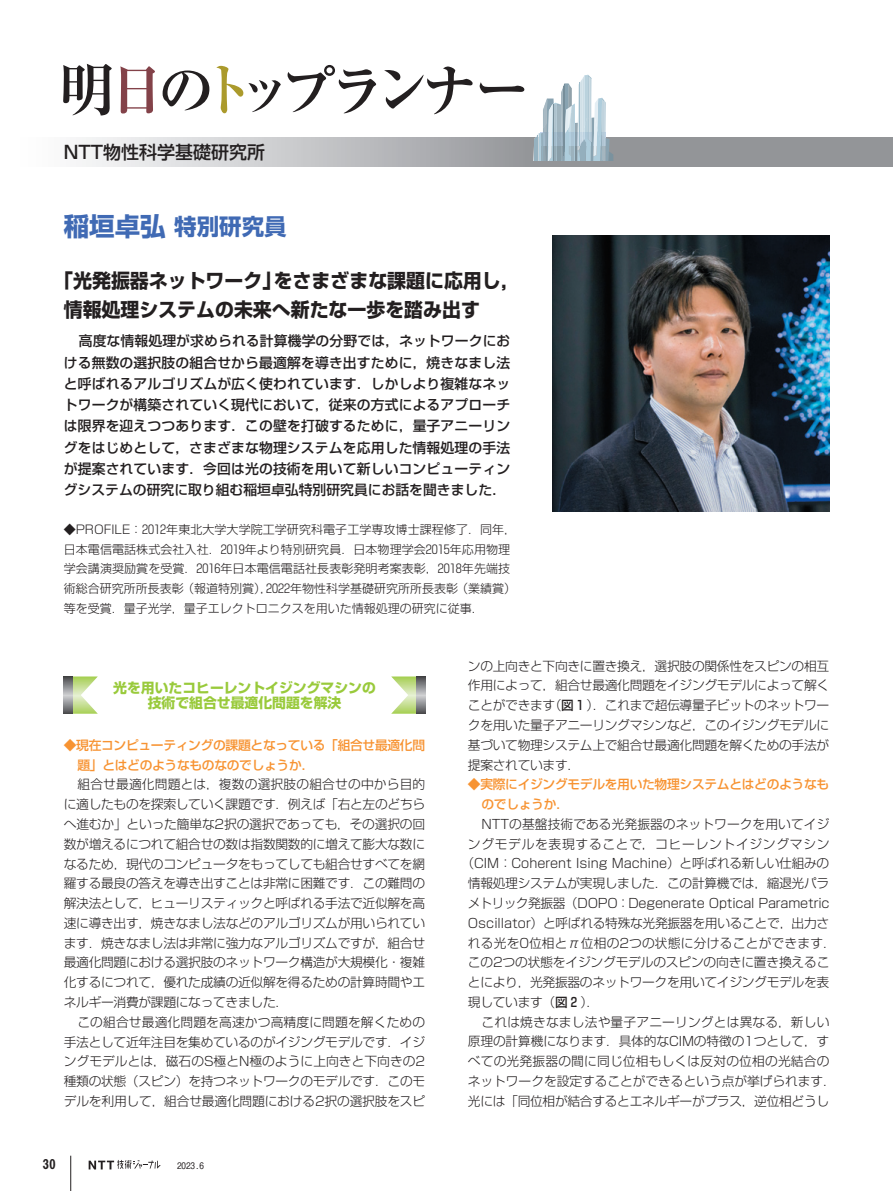
<style>
.page{position:relative;width:893px;height:1191px;background:#fff}
.page>*{position:absolute;margin:0;border:0;box-sizing:border-box;transform-origin:0 0}
.t1{font:700 22.5px "Shin Go Pr 6";color:#406ab4}
.t2{font:700 19.5px/28.5px "Shin Go Pr 6";color:#231f20}
.t3{font:500 18px "Shin Go Pro";color:#231f20}
.t4{font:500 13.8px/21.3px "Shin Go Pr 6";color:#231f20;text-align:justify}
.t5{font:700 13.8px/15.1px "Shin Go Pr 6";color:#99ca3b;text-align:center}
.t6{font:13.5px "Midashi Go Pr 6 MB31";color:#231f20}
.t7{font:300 12.75px/19.8px "Shin Go Pr 6";letter-spacing:-.015em;color:#231f20;text-align:justify}
.t8{font:500 12.75px/19.8px "Shin Go Pr 6";letter-spacing:-.025em;color:#f79332}
.t9{font:300 12.75px "Shin Go Pr 6";letter-spacing:.015em;color:#231f20}
.t10{font:300 12.75px "Shin Go Pr 6";letter-spacing:.005em;color:#231f20}
.t11{font:300 12.75px "Shin Go Pr 6";letter-spacing:.055em;color:#231f20}
.t12{font:300 12.75px "Shin Go Pr 6";letter-spacing:.01em;color:#231f20}
.t13{font:300 12px/19.5px "Shin Go Pr 6";letter-spacing:.005em;color:#231f20}
.t14{font:500 9px "Gothic BBB Pr 6";color:#231f20}
.s1{font-size:25.5px}
.s2{font-weight:500}
.s3{font-family:"Futo Min A101 Pr 6";font-weight:700}
</style>
<div class="page">
<svg style="left:89px;top:1160px;width:72px;height:9px"></svg>
<hr style="left:70px;top:1155px;width:1px;height:36px;background:#231f20">
<svg style="left:72px;top:676px;width:26px;height:37px"></svg>
<svg style="left:64px;top:676px;width:8px;height:37px"></svg>
<svg style="left:391px;top:676px;width:26px;height:37px"></svg>
<svg style="left:417px;top:676px;width:8px;height:37px"></svg>
<div style="left:568px;top:138px;width:325px;height:29px;background:#939598"></div>
<svg style="left:82px;top:138px;width:486px;height:29px;background:#c5c6c9"></svg>
<svg style="left:533px;top:75px;width:81px;height:86px"></svg>
<hr style="left:530px;top:161px;width:88px;height:4px;background:#939598">
<svg style="left:63px;top:64px;width:49px;height:51px"></svg>
<svg style="left:120px;top:66px;width:35px;height:47px"></svg>
<svg style="left:163px;top:71px;width:46px;height:39px"></svg>
<svg style="left:216px;top:66px;width:65px;height:47px"></svg>
<svg style="left:288px;top:65px;width:88px;height:48px"></svg>
<svg style="left:384px;top:67px;width:89px;height:47px"></svg>
<svg style="left:480px;top:82px;width:44px;height:11px"></svg>
<img style="left:553px;top:235px;width:276px;height:277px">
<h3 class="t3" style="left:64px;top:137px;width:203px">NTT物性科学基礎研究所</h3>
<h1 class="t1" style="left:64px;top:208px;width:224px"><span class="s1">稲垣卓弘</span> 特別研究員</h1>
<h2 class="t2" style="left:64px;top:266px;width:457px;text-indent:-9px">「光発振器ネットワーク」をさまざまな課題に応用し，情報処理システムの未来へ新たな一歩を踏み出す</h2>
<p class="t4" style="left:64px;top:330px;width:448px;text-indent:15px">高度な情報処理が求められる計算機学の分野では，ネットワークにおける無数の選択肢の組合せから最適解を導き出すために，焼きなまし法と呼ばれるアルゴリズムが広く使われています．しかしより複雑なネットワークが構築されていく現代において，従来の方式によるアプローチは限界を迎えつつあります．この壁を打破するために，量子アニーリングをはじめとして，さまざまな物理システムを応用した情報処理の手法が提案されています．今回は光の技術を用いて新しいコンピューティングシステムの研究に取り組む稲垣卓弘特別研究員にお話を聞きました．</p>
<p class="t13" style="left:64px;top:519px;width:454px">◆PROFILE：2012年東北大学大学院工学研究科電子工学専攻博士課程修了．同年，日本電信電話株式会社入社．2019年より特別研究員．日本物理学会2015年応用物理学会講演奨励賞を受賞．2016年日本電信電話社長表彰発明考案表彰，2018年先端技術総合研究所所長表彰（報道特別賞），2022年物性科学基礎研究所所長表彰（業績賞）等を受賞．量子光学，量子エレクトロニクスを用いた情報処理の研究に従事．</p>
<p class="t5" style="left:113px;top:680px;width:264px">光を用いたコヒーレントイジングマシンの技術で組合せ最適化問題を解決</p>
<p class="t8" style="left:77px;top:734px;width:349px;text-indent:-14px">◆現在コンピューティングの課題となっている「組合せ最適化問題」とはどのようなものなのでしょうか．</p>
<p class="t7" style="left:64px;top:773px;width:363px;text-indent:14px">組合せ最適化問題とは，複数の選択肢の組合せの中から目的に適したものを探索していく課題です．例えば「右と左のどちらへ進むか」といった簡単な2択の選択であっても，その選択の回数が増えるにつれて組合せの数は指数関数的に増えて膨大な数になるため，現代のコンピュータをもってしても組合せすべてを網羅する最良の答えを導き出すことは非常に困難です．この難問の解決法として，ヒューリスティックと呼ばれる手法で近似解を高速に導き出す，焼きなまし法などのアルゴリズムが用いられています．焼きなまし法は非常に強力なアルゴリズムですが，組合せ最適化問題における選択肢のネットワーク構造が大規模化・複雑化するにつれて，優れた成績の近似解を得るための計算時間やエネルギー消費が課題になってきました．</p>
<p class="t7" style="left:64px;top:1010px;width:363px;text-indent:14px">この組合せ最適化問題を高速かつ高精度に問題を解くための手法として近年注目を集めているのがイジングモデルです．イジングモデルとは，磁石のS極とN極のように上向きと下向きの2種類の状態（スピン）を持つネットワークのモデルです．このモデルを利用して，組合せ最適化問題における2択の選択肢をスピ</p>
<p class="t6" style="left:43px;top:1153px;width:15px">30</p>
<p class="t14" style="left:177px;top:1158px;width:29px">2023.6</p>
<p class="t7" style="left:468px;top:655px;width:363px">ンの上向きと下向きに置き換え，選択肢の関係性をスピンの相互作用によって，組合せ最適化問題をイジングモデルによって解くことができます（<span class="s2">図 1</span> ）．これまで超伝導量子ビットのネットワークを用いた量子アニーリングマシンなど，このイジングモデルに基づいて物理システム上で組合せ最適化問題を解くための手法が提案されています．</p>
<p class="t8" style="left:481px;top:774px;width:349px;text-indent:-14px"><span class="s3">◆</span>実際にイジングモデルを用いた物理システムとはどのようなものでしょうか．</p>
<p class="t10" style="left:481px;top:813px;width:349px">NTTの基盤技術である光発振器のネットワークを用いてイジ</p>
<p class="t11" style="left:468px;top:833px;width:363px">ングモデルを表現することで，コヒーレントイジングマシン</p>
<p class="t7" style="left:461px;top:852px;width:369px">（CIM：Coherent Ising Machine）と呼ばれる新しい仕組みの</p>
<p class="t7" style="left:468px;top:872px;width:363px">情報処理システムが実現しました．この計算機では，縮退光パラ</p>
<p class="t7" style="left:468px;top:892px;width:363px">メトリック発振器（DOPO：Degenerate Optical Parametric</p>
<p class="t7" style="left:468px;top:912px;width:363px">Oscillator）と呼ばれる特殊な光発振器を用いることで，出力さ</p>
<p class="t9" style="left:468px;top:932px;width:369px">れる光を0位相とπ位相の2つの状態に分けることができます．</p>
<p class="t7" style="left:468px;top:951px;width:363px">この2つの状態をイジングモデルのスピンの向きに置き換えるこ</p>
<p class="t7" style="left:468px;top:971px;width:363px">とにより，光発振器のネットワークを用いてイジングモデルを表</p>
<p class="t7" style="left:468px;top:991px;width:133px">現しています（<span class="s2">図 2</span> ）．</p>
<p class="t12" style="left:481px;top:1011px;width:349px">これは焼きなまし法や量子アニーリングとは異なる，新しい</p>
<p class="t7" style="left:468px;top:1030px;width:363px">原理の計算機になります．具体的なCIMの特徴の1つとして，す</p>
<p class="t9" style="left:468px;top:1051px;width:363px">べての光発振器の間に同じ位相もしくは反対の位相の光結合の</p>
<p class="t7" style="left:468px;top:1070px;width:369px">ネットワークを設定することができるという点が挙げられます．</p>
<p class="t7" style="left:468px;top:1089px;width:363px">光には「同位相が結合するとエネルギーがプラス，逆位相どうし</p>
</div>
